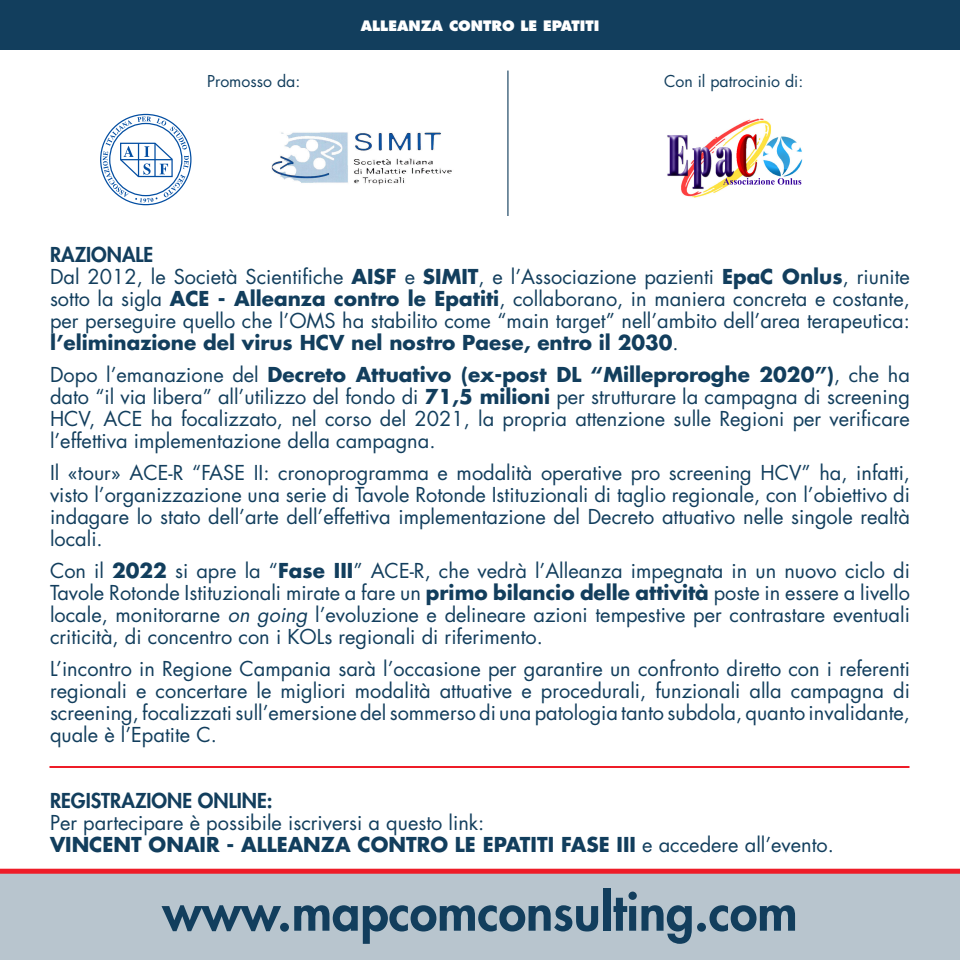
<style>
.page{position:relative;width:960px;height:960px;background:#fff}
.page>*{position:absolute;margin:0;border:0;box-sizing:border-box;transform-origin:0 0}
.t1{font:800 50.2px "Futura LT";color:#123e5d}
.t2{font:20px/22px "Futura LT";color:#123e5d;text-align:justify}
.t3{font:700 20px "Futura LT";color:#123e5d}
.t4{font:800 20px "Futura LT";color:#123e5d}
.t5{font:15.9px "Futura LT";color:#123e5d}
.t6{font:800 14px "Futura LT";color:#fff}
.s1{font-weight:700}
.s2{font-style:italic}
.s3{font-weight:400}
</style>
<div class="page">
<svg style="left:103px;top:117px;width:86px;height:86px"></svg>
<img style="left:271px;top:132px;width:181px;height:53px">
<img style="left:667px;top:119px;width:136px;height:79px">
<img style="left:723px;top:178px;width:78px;height:7px">
<hr style="left:507px;top:71px;width:2px;height:145px;background:#123e5d">
<div style="left:0;top:0;width:960px;height:50px;background:#123e5d"></div>
<div style="left:0;top:870px;width:960px;height:90px;background:#b8c5ce"></div>
<div style="left:0;top:869px;width:960px;height:5px;background:#ee1c28"></div>
<hr style="left:49px;top:766px;width:860px;height:2px;background:#ee1c28">
<p class="t6" style="left:361px;top:17px;width:240px">ALLEANZA CONTRO LE EPATITI</p>
<p class="t5" style="left:207px;top:71px;width:95px">Promosso da:</p>
<p class="t5" style="left:664px;top:71px;width:141px">Con il patrocinio di:</p>
<p class="t4" style="left:50px;top:241px;width:105px">RAZIONALE</p>
<p class="t2" style="left:50px;top:266px;width:861px">Dal 2012, le Società Scientifiche <span class="s1">AISF</span> e <span class="s1">SIMIT</span>, e l’Associazione pazienti <span class="s1">EpaC Onlus</span>, riunite sotto la sigla <span class="s1">ACE - Alleanza contro le Epatiti</span>, collaborano, in maniera concreta e costante, per perseguire quello che l’OMS ha stabilito come “main target” nell’ambito dell’area terapeutica: <span class="s1">l’eliminazione del virus HCV nel nostro Paese, entro il 2030</span>.</p>
<p class="t2" style="left:50px;top:364px;width:862px">Dopo l’emanazione del <span class="s1">Decreto Attuativo (ex-post DL “Milleproroghe 2020”)</span>, che ha dato “il via libera” all’utilizzo del fondo di <span class="s1">71,5 milioni</span> per strutturare la campagna di screening HCV, ACE ha focalizzato, nel corso del 2021, la propria attenzione sulle Regioni per verificare l’effettiva implementazione della campagna.</p>
<p class="t2" style="left:50px;top:462px;width:862px">Il «tour» ACE-R “FASE II: cronoprogramma e modalità operative pro screening HCV” ha, infatti, visto l’organizzazione una serie di Tavole Rotonde Istituzionali di taglio regionale, con l’obiettivo di indagare lo stato dell’arte dell’effettiva implementazione del Decreto attuativo nelle singole realtà locali.</p>
<p class="t2" style="left:50px;top:560px;width:861px">Con il <span class="s1">2022</span> si apre la “<span class="s1">Fase III</span>” ACE-R, che vedrà l’Alleanza impegnata in un nuovo ciclo di Tavole Rotonde Istituzionali mirate a fare un <span class="s1">primo bilancio delle attività</span> poste in essere a livello locale, monitorarne <span class="s2">on going</span> l’evoluzione e delineare azioni tempestive per contrastare eventuali criticità, di concentro con i KOLs regionali di riferimento.</p>
<p class="t2" style="left:50px;top:658px;width:862px">L’incontro in Regione Campania sarà l’occasione per garantire un confronto diretto con i referenti regionali e concertare le migliori modalità attuative e procedurali, funzionali alla campagna di screening, focalizzati sull’emersione del sommerso di una patologia tanto subdola, quanto invalidante, quale è l’Epatite C.</p>
<p class="t4" style="left:50px;top:787px;width:224px">REGISTRAZIONE ONLINE:</p>
<p class="t2" style="left:50px;top:812px;width:436px">Per partecipare è possibile iscriversi a questo link:</p>
<p class="t3" style="left:50px;top:831px;width:786px">VINCENT ONAIR - ALLEANZA CONTRO LE EPATITI FASE III <span class="s3">e accedere all’evento.</span></p>
<p class="t1" style="left:162px;top:879px;width:637px">www.mapcomconsulting.com</p>
</div>
